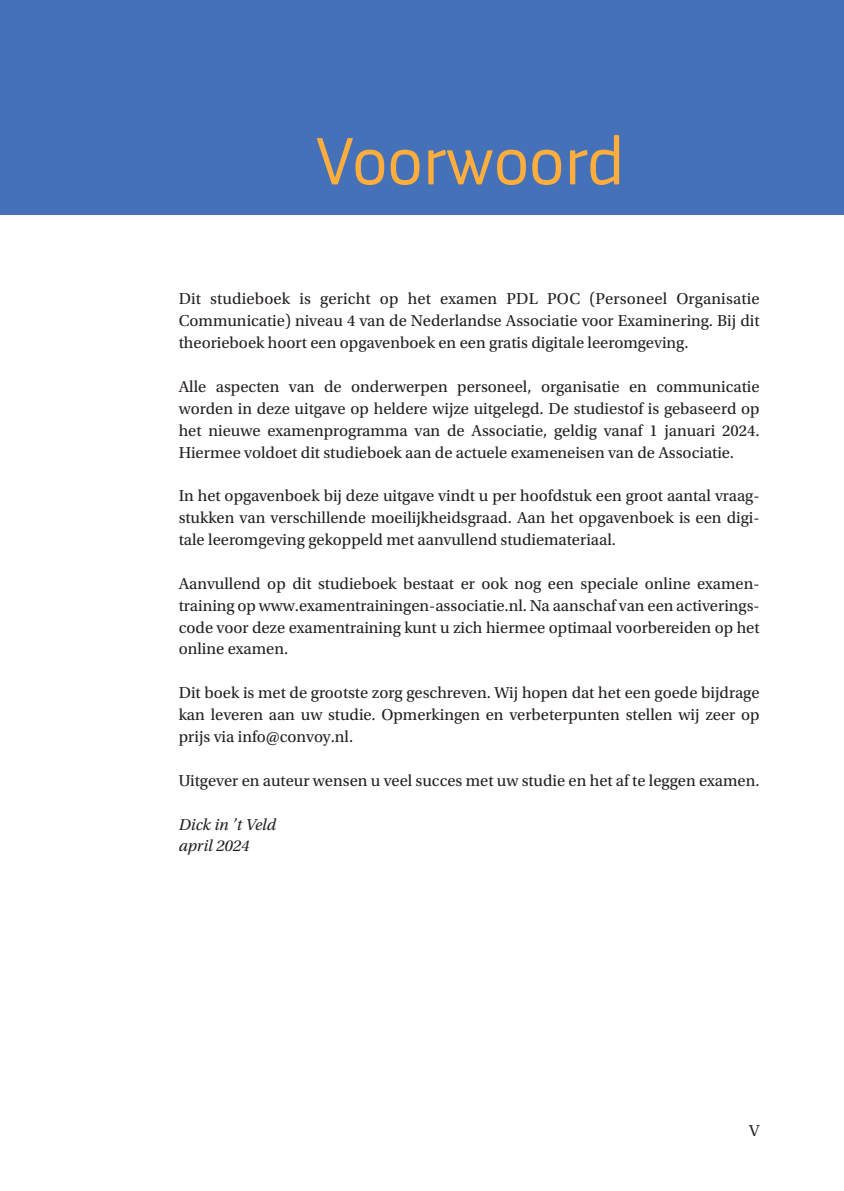
<style>
.page{position:relative;width:844px;height:1191px;background:#fff}
.page>*{position:absolute;margin:0;border:0;box-sizing:border-box;transform-origin:0 0}
.Hoofdstuktekst{font:70px "EC Square Sans Pro";color:#ffad3d}
.plat_ID_WR{font:16.62px/21.9px "Utopia Std";color:#231f20;text-align:justify}
.plat_ID{font:16.62px/21.9px "Utopia Std";color:#231f20;text-align:justify}
.plat_ID_WR-2{font:italic 16.62px "Utopia Std";color:#231f20}
.plat_ID-2{font:italic 16.62px "Utopia Std";color:#231f20}
</style>
<div class="page">
<div style="left:0;top:0;width:843px;height:215px;background:#4471b8"></div>
<p class="Hoofdstuktekst" style="left:315px;top:120px;width:309px">Voorwoord</p>
<p class="plat_ID" style="left:179px;top:288px;width:582px">Dit studieboek is gericht op het examen PDL POC (Personeel Organisatie Communicatie) niveau 4 van de Nederlandse Associatie voor Examinering. Bij dit theorieboek hoort een opgavenboek en een gratis digitale leeromgeving.</p>
<p class="plat_ID_WR" style="left:179px;top:376px;width:582px">Alle aspecten van de onderwerpen personeel, organisatie en communicatie worden in deze uitgave op heldere wijze uitgelegd. De studiestof is gebaseerd op het nieuwe examenprogramma van de Associatie, geldig vanaf 1 januari 2024.<br>Hiermee voldoet dit studieboek aan de actuele exameneisen van de Associatie.</p>
<p class="plat_ID_WR" style="left:179px;top:485px;width:582px">In het opgavenboek bij deze uitgave vindt u per hoofdstuk een groot aantal vraag&shy;stukken van verschillende moeilijkheidsgraad. Aan het opgavenboek is een digi&shy;tale leeromgeving gekoppeld met aanvullend studiemateriaal.</p>
<p class="plat_ID_WR" style="left:179px;top:573px;width:582px;text-align:left">Aanvullend op dit studieboek bestaat er ook nog een speciale online examen&shy;training op www.examentrainingen-associatie.nl. Na aanschaf van een activerings&shy;code voor deze examentraining kunt u zich hiermee optimaal voorbereiden op het online examen.</p>
<p class="plat_ID_WR" style="left:179px;top:682px;width:582px">Dit boek is met de grootste zorg geschreven. Wij hopen dat het een goede bijdrage kan leveren aan uw studie. Opmerkingen en verbeterpunten stellen wij zeer op prijs via info@convoy.nl.</p>
<p class="plat_ID_WR" style="left:179px;top:769px;width:582px">Uitgever en auteur wensen u veel succes met uw studie en het af te leggen examen.</p>
<p class="plat_ID_WR-2" style="left:179px;top:815px;width:99px">Dick in ’t Veld</p>
<p class="plat_ID-2" style="left:179px;top:837px;width:72px">april 2024</p>
<p class="plat_ID_WR" style="left:749px;top:1119px;width:12px">V</p>
</div>
